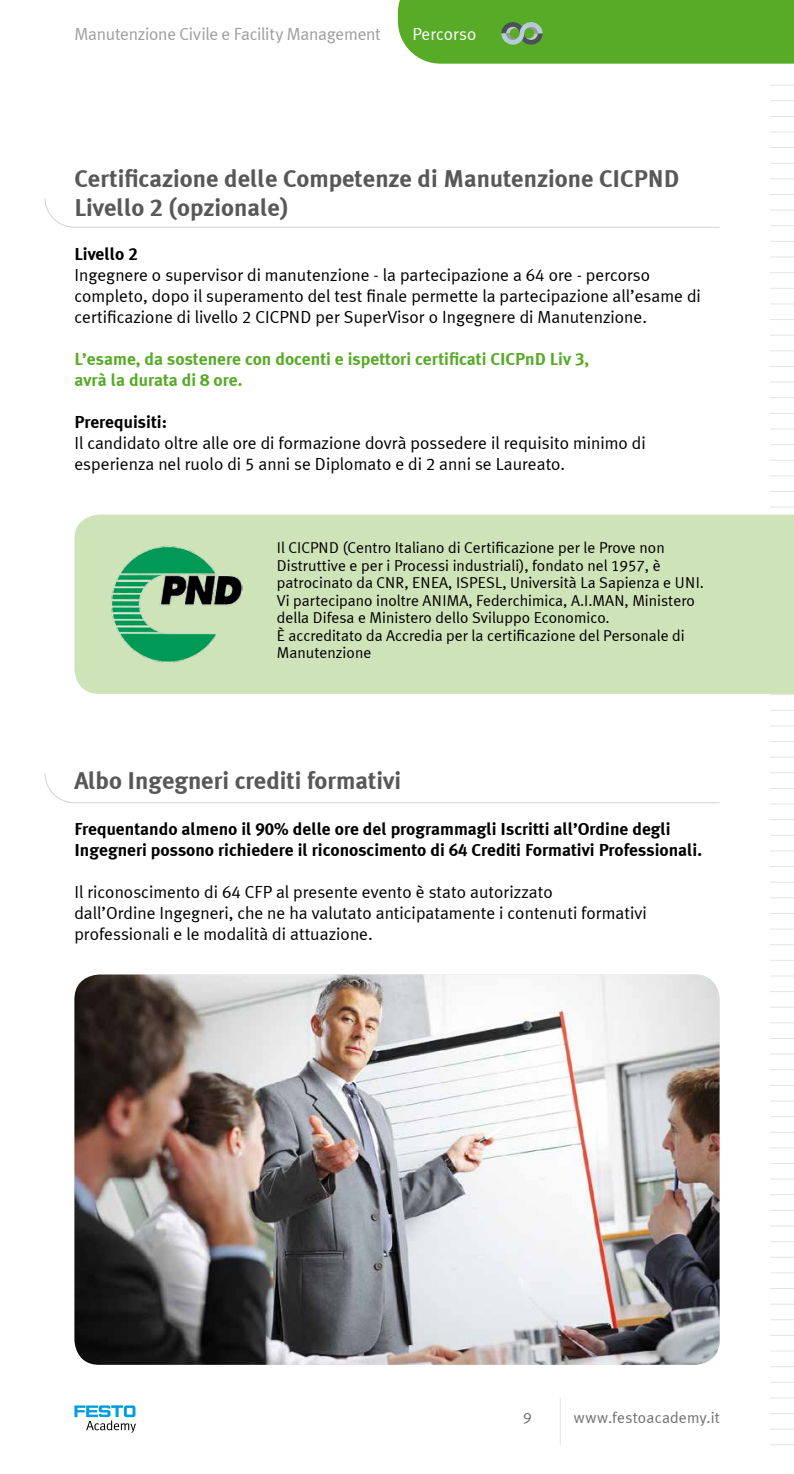
<style>
.page{position:relative;width:794px;height:1474px;background:#fff}
.page>*{position:absolute;margin:0;border:0;box-sizing:border-box;transform-origin:0 0}
.t1{font:700 24.5px/29.4px "Meta Plus LF";color:#58585a}
.t2{font:17.5px/21px "Meta Plus LF";color:#000}
.t3{font:700 17.5px/21px "Meta Plus LF";color:#000}
.t4{font:700 17.5px/21px "Meta Plus LF";color:#57ab27}
.t5{font:17.5px "Meta Plus LF";letter-spacing:-.015em;color:#9c9e9f}
.t6{font:17.5px "Meta Plus LF";color:#fff}
.t7{font:15.75px/17.5px "Meta Plus LF";color:#000}
.t8{font:15.75px "Meta Plus LF";letter-spacing:.01em;color:#707172}
</style>
<div class="page">
<svg style="left:770px;top:913px;width:24px;height:1px"></svg>
<svg style="left:770px;top:928px;width:24px;height:1px"></svg>
<svg style="left:770px;top:944px;width:24px;height:1px"></svg>
<svg style="left:770px;top:975px;width:24px;height:1px"></svg>
<svg style="left:770px;top:991px;width:24px;height:1px"></svg>
<svg style="left:770px;top:1022px;width:24px;height:1px"></svg>
<svg style="left:770px;top:1038px;width:24px;height:1px"></svg>
<svg style="left:770px;top:1053px;width:24px;height:1px"></svg>
<svg style="left:770px;top:1069px;width:24px;height:1px"></svg>
<svg style="left:770px;top:1100px;width:24px;height:1px"></svg>
<svg style="left:770px;top:1116px;width:24px;height:1px"></svg>
<svg style="left:770px;top:1147px;width:24px;height:1px"></svg>
<svg style="left:770px;top:1163px;width:24px;height:1px"></svg>
<svg style="left:771px;top:1178px;width:23px;height:1px"></svg>
<svg style="left:770px;top:1194px;width:24px;height:1px"></svg>
<svg style="left:770px;top:1225px;width:24px;height:1px"></svg>
<svg style="left:770px;top:1241px;width:24px;height:1px"></svg>
<svg style="left:770px;top:1272px;width:24px;height:1px"></svg>
<svg style="left:770px;top:1319px;width:24px;height:1px"></svg>
<svg style="left:770px;top:1350px;width:24px;height:1px"></svg>
<svg style="left:770px;top:1366px;width:24px;height:1px"></svg>
<svg style="left:770px;top:1397px;width:24px;height:1px"></svg>
<svg style="left:770px;top:1444px;width:24px;height:1px"></svg>
<svg style="left:770px;top:85px;width:24px;height:1px"></svg>
<svg style="left:770px;top:100px;width:24px;height:1px"></svg>
<svg style="left:770px;top:132px;width:24px;height:1px"></svg>
<svg style="left:770px;top:147px;width:24px;height:1px"></svg>
<svg style="left:770px;top:178px;width:24px;height:1px"></svg>
<svg style="left:770px;top:194px;width:24px;height:1px"></svg>
<svg style="left:770px;top:225px;width:24px;height:1px"></svg>
<svg style="left:770px;top:256px;width:24px;height:1px"></svg>
<svg style="left:770px;top:272px;width:24px;height:1px"></svg>
<svg style="left:770px;top:303px;width:24px;height:1px"></svg>
<svg style="left:770px;top:319px;width:24px;height:1px"></svg>
<svg style="left:770px;top:350px;width:24px;height:1px"></svg>
<svg style="left:770px;top:381px;width:24px;height:1px"></svg>
<svg style="left:770px;top:397px;width:24px;height:1px"></svg>
<svg style="left:770px;top:428px;width:24px;height:1px"></svg>
<svg style="left:770px;top:444px;width:24px;height:1px"></svg>
<svg style="left:770px;top:475px;width:24px;height:1px"></svg>
<svg style="left:770px;top:491px;width:24px;height:1px"></svg>
<svg style="left:770px;top:116px;width:24px;height:1px"></svg>
<svg style="left:770px;top:163px;width:24px;height:1px"></svg>
<svg style="left:770px;top:241px;width:24px;height:1px"></svg>
<svg style="left:770px;top:288px;width:24px;height:1px"></svg>
<svg style="left:770px;top:366px;width:24px;height:1px"></svg>
<svg style="left:770px;top:413px;width:24px;height:1px"></svg>
<svg style="left:770px;top:506px;width:24px;height:1px"></svg>
<svg style="left:770px;top:725px;width:24px;height:1px"></svg>
<svg style="left:770px;top:772px;width:24px;height:1px"></svg>
<svg style="left:770px;top:803px;width:24px;height:1px"></svg>
<svg style="left:770px;top:210px;width:24px;height:1px"></svg>
<svg style="left:770px;top:335px;width:24px;height:1px"></svg>
<svg style="left:770px;top:460px;width:24px;height:1px"></svg>
<svg style="left:770px;top:694px;width:24px;height:1px"></svg>
<svg style="left:770px;top:741px;width:24px;height:1px"></svg>
<svg style="left:770px;top:788px;width:24px;height:1px"></svg>
<svg style="left:770px;top:819px;width:24px;height:1px"></svg>
<svg style="left:770px;top:850px;width:24px;height:1px"></svg>
<svg style="left:770px;top:866px;width:24px;height:1px"></svg>
<svg style="left:770px;top:897px;width:24px;height:1px"></svg>
<svg style="left:74px;top:1405px;width:62px;height:27px"></svg>
<div style="left:398px;top:0;width:396px;height:64px;background:#57ab27"></div>
<hr style="left:560px;top:1397px;width:1px;height:47px;background:#e3e4e4">
<svg style="left:44px;top:198px;width:676px;height:30px"></svg>
<svg style="left:44px;top:773px;width:676px;height:30px"></svg>
<div style="left:74px;top:514px;width:720px;height:180px;background:#cfe3b9"></div>
<img style="left:110px;top:544px;width:132px;height:119px">
<img style="left:74px;top:974px;width:645px;height:390px">
<p class="t5" style="left:74px;top:24px;width:308px">Manutenzione Civile e Facility Management</p>
<p class="t6" style="left:412px;top:24px;width:66px">Percorso</p>
<h1 class="t1" style="left:74px;top:163px;width:606px">Certificazione delle Competenze di Manutenzione CICPND<br>Livello 2 (opzionale)</h1>
<p class="t3" style="left:74px;top:242px;width:65px">Livello 2</p>
<p class="t2" style="left:74px;top:264px;width:628px">Ingegnere o supervisor di manutenzione - la partecipazione a 64 ore - percorso completo, dopo il superamento del test finale permette la partecipazione all’esame di certificazione di livello 2 CICPND per SuperVisor o Ingegnere di Manutenzione.</p>
<p class="t4" style="left:74px;top:347px;width:516px">L’esame, da sostenere con docenti e ispettori certificati CICPnD Liv 3, avrà la durata di 8 ore.</p>
<p class="t3" style="left:74px;top:410px;width:94px">Prerequisiti:</p>
<p class="t2" style="left:74px;top:432px;width:573px">Il candidato oltre alle ore di formazione dovrà possedere il requisito minimo di esperienza nel ruolo di 5 anni se Diplomato e di 2 anni se Laureato.</p>
<p class="t7" style="left:277px;top:538px;width:428px">Il CICPND (Centro Italiano di Certificazione per le Prove non Distruttive e per i Processi industriali), fondato nel 1957, è patrocinato da CNR, ENEA, ISPESL, Università La Sapienza e UNI.<br>Vi partecipano inoltre ANIMA, Federchimica, A.I.MAN, Ministero della Difesa e Ministero dello Sviluppo Economico.<br>È accreditato da Accredia per la certificazione del Personale di Manutenzione</p>
<h1 class="t1" style="left:74px;top:765px;width:328px">Albo Ingegneri crediti formativi</h1>
<p class="t3" style="left:74px;top:818px;width:629px">Frequentando almeno il 90% delle ore del programmagli Iscritti all’Ordine degli<br>Ingegneri possono richiedere il riconoscimento di 64 Crediti Formativi Professionali.</p>
<p class="t2" style="left:74px;top:881px;width:574px">Il riconoscimento di 64 CFP al presente evento è stato autorizzato<br>dall’Ordine Ingegneri, che ne ha valutato anticipatamente i contenuti formativi professionali e le modalità di attuazione.</p>
<p class="t8" style="left:523px;top:1407px;width:10px">9</p>
<p class="t8" style="left:574px;top:1407px;width:148px">www.festoacademy.it</p>
</div>
